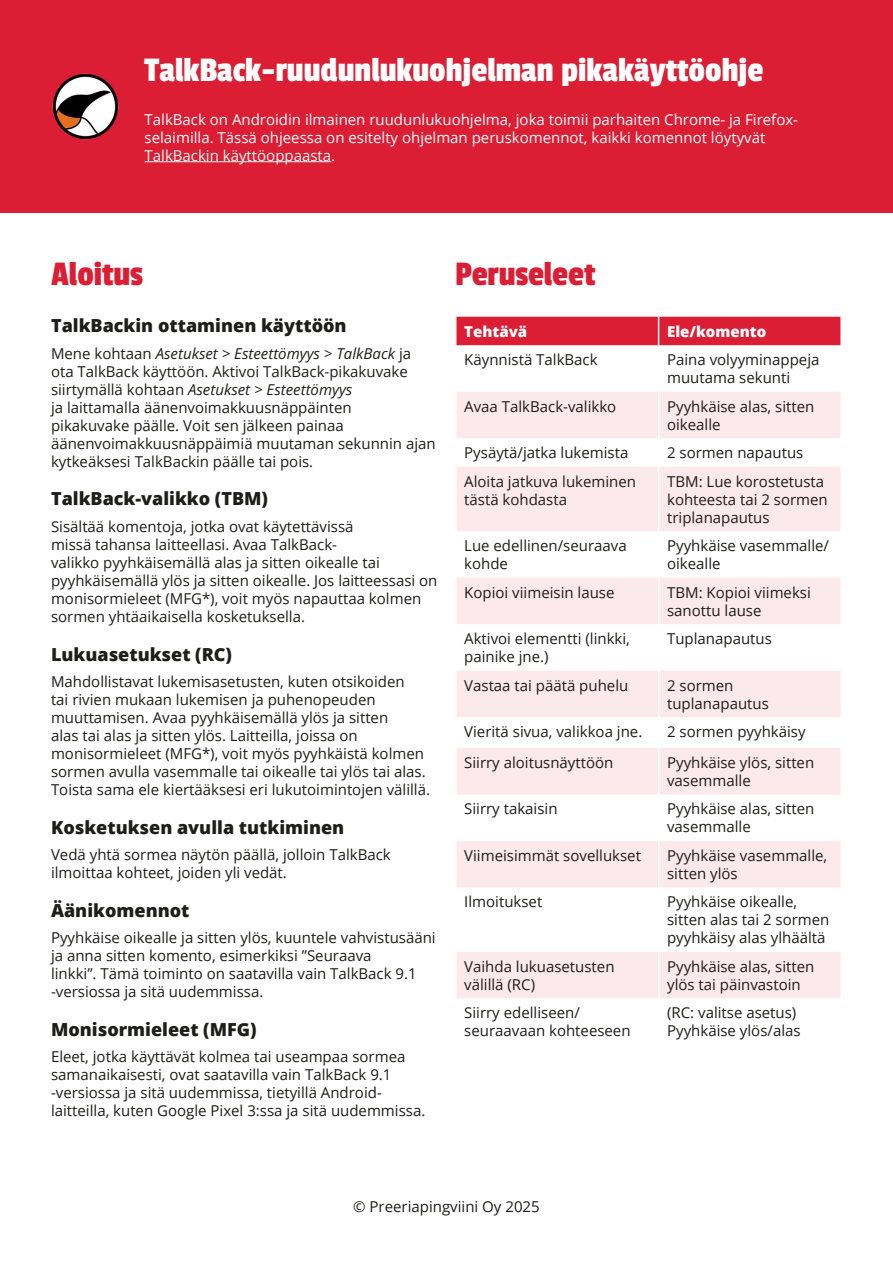
<style>
.page{position:relative;width:893px;height:1263px;background:#fff}
.page>*{position:absolute;margin:0;border:0;box-sizing:border-box;transform-origin:0 0}
.t1{font:36px "Passion One";color:#fff}
.t2{font:36px "Passion One";color:#dc1e35}
.t3{font:800 18px "Open Sans";color:#1d1d1b}
.Compact_paragraph{font:15px/18px "Open Sans";color:#1d1d1b}
.Negative_paragraph{font:15px/18px "Open Sans";color:#fff}
.h4__tables{font:800 15px "Open Sans";color:#fff}
.s1{color:#dffbf6}
.s2{font-style:italic}
</style>
<div class="page">
<div style="left:0;top:0;width:893px;height:213px;background:#dc1e35"></div>
<img style="left:52px;top:73px;width:67px;height:67px">
<hr style="left:145px;top:161px;width:186px;height:1px;background:#dffbf6">
<svg style="left:456px;top:392px;width:384px;height:606px;fill:#fbe9eb"></svg>
<div style="left:456px;top:317px;width:384px;height:28px;background:#dc1e35"></div>
<hr style="left:658px;top:392px;width:1px;height:46px;background:#fff">
<svg style="left:658px;top:438px;width:1px;height:29px"></svg>
<hr style="left:658px;top:467px;width:1px;height:64px;background:#fff">
<hr style="left:658px;top:531px;width:1px;height:47px;background:#fff">
<hr style="left:658px;top:578px;width:1px;height:46px;background:#fff">
<hr style="left:658px;top:624px;width:1px;height:47px;background:#fff">
<hr style="left:658px;top:671px;width:1px;height:46px;background:#fff">
<hr style="left:658px;top:717px;width:1px;height:31px;background:#fff">
<hr style="left:658px;top:748px;width:1px;height:46px;background:#fff">
<hr style="left:658px;top:794px;width:1px;height:47px;background:#fff">
<hr style="left:658px;top:841px;width:1px;height:46px;background:#fff">
<hr style="left:658px;top:887px;width:1px;height:65px;background:#fff">
<hr style="left:658px;top:952px;width:1px;height:46px;background:#fff">
<h1 class="t1" style="left:145px;top:51px;width:620px">TalkBack-ruudunlukuohjelman pikakäyttöohje</h1>
<p class="Negative_paragraph" style="left:145px;top:110px;width:655px">TalkBack on Androidin ilmainen ruudunlukuohjelma, joka toimii parhaiten Chrome- ja Firefox&shy;selaimilla. Tässä ohjeessa on esitelty ohjelman peruskomennot, kaikki komennot löytyvät<br><span class="s1">TalkBackin käyttöoppaasta</span>.</p>
<h2 class="t2" style="left:51px;top:255px;width:93px">Aloitus</h2>
<h3 class="t3" style="left:51px;top:312px;width:297px">TalkBackin ottaminen käyttöön</h3>
<p class="Compact_paragraph" style="left:51px;top:344px;width:386px">Mene kohtaan <span class="s2">Asetukset &gt; Esteettömyys &gt; TalkBack</span> ja ota TalkBack käyttöön. Aktivoi TalkBack-pikakuvake siirtymällä kohtaan <span class="s2">Asetukset &gt; Esteettömyys<br></span>ja laittamalla äänenvoimakkuusnäppäinten<br>pikakuvake päälle. Voit sen jälkeen painaa äänenvoimakkuusnäppäimiä muutaman sekunnin ajan kytkeäksesi TalkBackin päälle tai pois.</p>
<h3 class="t3" style="left:51px;top:485px;width:219px">TalkBack-valikko (TBM)</h3>
<p class="Compact_paragraph" style="left:51px;top:517px;width:388px">Sisältää komentoja, jotka ovat käytettävissä<br>missä tahansa laitteellasi. Avaa TalkBack-<br>valikko pyyhkäisemällä alas ja sitten oikealle tai pyyhkäisemällä ylös ja sitten oikealle. Jos laitteessasi on monisormieleet (MFG*), voit myös napauttaa kolmen sormen yhtäaikaisella kosketuksella.</p>
<h3 class="t3" style="left:51px;top:640px;width:183px">Lukuasetukset (RC)</h3>
<p class="Compact_paragraph" style="left:51px;top:672px;width:380px">Mahdollistavat lukemisasetusten, kuten otsikoiden<br>tai rivien mukaan lukemisen ja puhenopeuden muuttamisen. Avaa pyyhkäisemällä ylös ja sitten<br>alas tai alas ja sitten ylös. Laitteilla, joissa on monisormieleet (MFG*), voit myös pyyhkäistä kolmen sormen avulla vasemmalle tai oikealle tai ylös tai alas.<br>Toista sama ele kiertääksesi eri lukutoimintojen välillä.</p>
<h3 class="t3" style="left:51px;top:813px;width:295px">Kosketuksen avulla tutkiminen</h3>
<p class="Compact_paragraph" style="left:51px;top:845px;width:341px">Vedä yhtä sormea näytön päällä, jolloin TalkBack ilmoittaa kohteet, joiden yli vedät.</p>
<h3 class="t3" style="left:51px;top:897px;width:140px">Äänikomennot</h3>
<p class="Compact_paragraph" style="left:51px;top:928px;width:386px">Pyyhkäise oikealle ja sitten ylös, kuuntele vahvistusääni ja anna sitten komento, esimerkiksi ”Seuraava<br>linkki”. Tämä toiminto on saatavilla vain TalkBack 9.1 -versiossa ja sitä uudemmissa.</p>
<h3 class="t3" style="left:51px;top:1016px;width:207px">Monisormieleet (MFG)</h3>
<p class="Compact_paragraph" style="left:51px;top:1048px;width:376px">Eleet, jotka käyttävät kolmea tai useampaa sormea samanaikaisesti, ovat saatavilla vain TalkBack 9.1 -versiossa ja sitä uudemmissa, tietyillä Android&shy;laitteilla, kuten Google Pixel 3:ssa ja sitä uudemmissa.</p>
<h2 class="t2" style="left:455px;top:255px;width:142px">Peruseleet</h2>
<p class="h4__tables" style="left:464px;top:320px;width:64px">Tehtävä</p>
<p class="h4__tables" style="left:667px;top:320px;width:101px">Ele/komento</p>
<p class="Compact_paragraph" style="left:464px;top:350px;width:135px">Käynnistä TalkBack</p>
<p class="Compact_paragraph" style="left:667px;top:350px;width:154px">Paina volyyminappeja muutama sekunti</p>
<p class="Compact_paragraph" style="left:464px;top:397px;width:154px">Avaa TalkBack-valikko</p>
<p class="Compact_paragraph" style="left:667px;top:397px;width:149px">Pyyhkäise alas, sitten oikealle</p>
<p class="Compact_paragraph" style="left:464px;top:443px;width:166px">Pysäytä/jatka lukemista</p>
<p class="Compact_paragraph" style="left:667px;top:443px;width:138px">2 sormen napautus</p>
<p class="Compact_paragraph" style="left:464px;top:472px;width:173px">Aloita jatkuva lukeminen tästä kohdasta</p>
<p class="Compact_paragraph" style="left:667px;top:472px;width:162px">TBM: Lue korostetusta kohteesta tai 2 sormen triplanapautus</p>
<p class="Compact_paragraph" style="left:464px;top:536px;width:164px">Lue edellinen/seuraava kohde</p>
<p class="Compact_paragraph" style="left:667px;top:536px;width:164px">Pyyhkäise vasemmalle/ oikealle</p>
<p class="Compact_paragraph" style="left:464px;top:583px;width:152px">Kopioi viimeisin lause</p>
<p class="Compact_paragraph" style="left:667px;top:583px;width:145px">TBM: Kopioi viimeksi sanottu lause</p>
<p class="Compact_paragraph" style="left:464px;top:629px;width:167px">Aktivoi elementti (linkki, painike jne.)</p>
<p class="Compact_paragraph" style="left:667px;top:629px;width:106px">Tuplanapautus</p>
<p class="Compact_paragraph" style="left:464px;top:676px;width:166px">Vastaa tai päätä puhelu</p>
<p class="Compact_paragraph" style="left:667px;top:676px;width:103px">2 sormen tuplanapautus</p>
<p class="Compact_paragraph" style="left:464px;top:722px;width:180px">Vieritä sivua, valikkoa jne.</p>
<p class="Compact_paragraph" style="left:667px;top:722px;width:140px">2 sormen pyyhkäisy</p>
<p class="Compact_paragraph" style="left:464px;top:753px;width:151px">Siirry aloitusnäyttöön</p>
<p class="Compact_paragraph" style="left:667px;top:753px;width:149px">Pyyhkäise ylös, sitten vasemmalle</p>
<p class="Compact_paragraph" style="left:464px;top:799px;width:95px">Siirry takaisin</p>
<p class="Compact_paragraph" style="left:667px;top:799px;width:149px">Pyyhkäise alas, sitten vasemmalle</p>
<p class="Compact_paragraph" style="left:464px;top:846px;width:178px">Viimeisimmät sovellukset</p>
<p class="Compact_paragraph" style="left:667px;top:846px;width:162px">Pyyhkäise vasemmalle, sitten ylös</p>
<p class="Compact_paragraph" style="left:464px;top:892px;width:80px">Ilmoitukset</p>
<p class="Compact_paragraph" style="left:667px;top:892px;width:164px">Pyyhkäise oikealle, sitten alas tai 2 sormen pyyhkäisy alas ylhäältä</p>
<p class="Compact_paragraph" style="left:464px;top:957px;width:152px">Vaihda lukuasetusten välillä (RC)</p>
<p class="Compact_paragraph" style="left:667px;top:957px;width:149px">Pyyhkäise alas, sitten ylös tai päinvastoin</p>
<p class="Compact_paragraph" style="left:464px;top:1003px;width:168px">Siirry edelliseen/ seuraavaan kohteeseen</p>
<p class="Compact_paragraph" style="left:667px;top:1003px;width:135px">(RC: valitse asetus)<br>Pyyhkäise ylös/alas</p>
<p class="Compact_paragraph" style="left:353px;top:1197px;width:188px">© Preeriapingviini Oy 2025</p>
</div>
